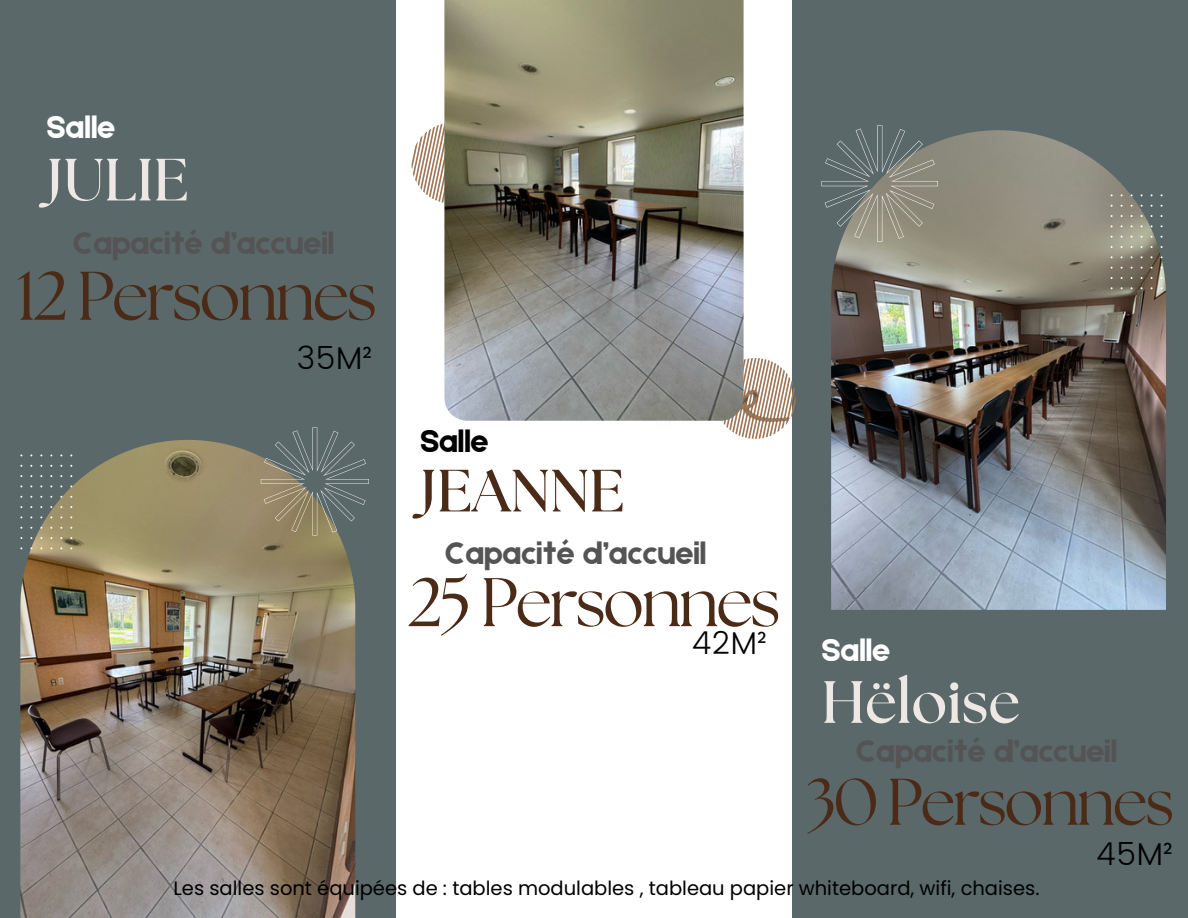
<style>
.page{position:relative;width:1188px;height:918px;background:#fff}
.page>*{position:absolute;margin:0;border:0;box-sizing:border-box;transform-origin:0 0}
.t1{font:68.55px "The Seasons";letter-spacing:-.04em;color:#4b2b17}
.t2{font:65.7px "The Seasons";letter-spacing:-.04em;color:#4b2b17}
.t3{font:700 59.55px "The Seasons";color:#ede8e3}
.t4{font:700 59.55px "The Seasons";color:#4b2b17}
.t5{font:32.4px "Etna";color:#545454}
.t6{font:32.4px "Etna";color:#fff}
.t7{font:32.4px "Etna";color:#000}
.t8{font:300 31.5px "Poppins";letter-spacing:.02em;color:#000}
.t9{font:19.5px "Poppins";color:#000}
</style>
<div class="page">
<div style="left:792px;top:0;width:396px;height:918px;background:#5a6869"></div>
<div style="left:0;top:0;width:396px;height:918px;background:#5a6869"></div>
<img style="left:831px;top:130px;width:335px;height:480px">
<img style="left:20px;top:440px;width:335px;height:478px">
<svg style="left:821px;top:125px;width:117px;height:117px"></svg>
<svg style="left:261px;top:427px;width:108px;height:108px"></svg>
<svg style="left:1111px;top:194px;width:52px;height:95px"></svg>
<svg style="left:21px;top:454px;width:51px;height:95px"></svg>
<svg style="left:412px;top:124px;width:32px;height:79px"></svg>
<svg style="left:792px;top:382px;width:4px;height:33px"></svg>
<img style="left:722px;top:358px;width:70px;height:81px">
<img style="left:444px;top:0;width:300px;height:421px">
<h3 class="t6" style="left:47px;top:104px;width:70px">Salle</h3>
<h3 class="t3" style="left:46px;top:153px;width:144px">JULIE</h3>
<h3 class="t5" style="left:73px;top:221px;width:263px">Capacité d’accueil</h3>
<h1 class="t1" style="left:16px;top:265px;width:363px">12 Personnes</h1>
<h3 class="t8" style="left:297px;top:339px;width:77px">35M²</h3>
<h3 class="t7" style="left:420px;top:419px;width:70px">Salle</h3>
<h3 class="t4" style="left:420px;top:464px;width:206px">JEANNE</h3>
<h3 class="t5" style="left:445px;top:531px;width:263px">Capacité d’accueil</h3>
<h1 class="t1" style="left:408px;top:571px;width:374px">25 Personnes</h1>
<h3 class="t8" style="left:692px;top:625px;width:77px">42M²</h3>
<h3 class="t6" style="left:821px;top:628px;width:70px">Salle</h3>
<h3 class="t3" style="left:821px;top:675px;width:200px">Hëloise</h3>
<h3 class="t5" style="left:856px;top:728px;width:263px">Capacité d’accueil</h3>
<h2 class="t2" style="left:805px;top:772px;width:371px">30 Personnes</h2>
<h3 class="t8" style="left:1096px;top:836px;width:79px">45M²</h3>
<p class="t9" style="left:174px;top:874px;width:867px">Les salles sont équipées de : tables modulables , tableau papier whiteboard, wifi, chaises.</p>
</div>
